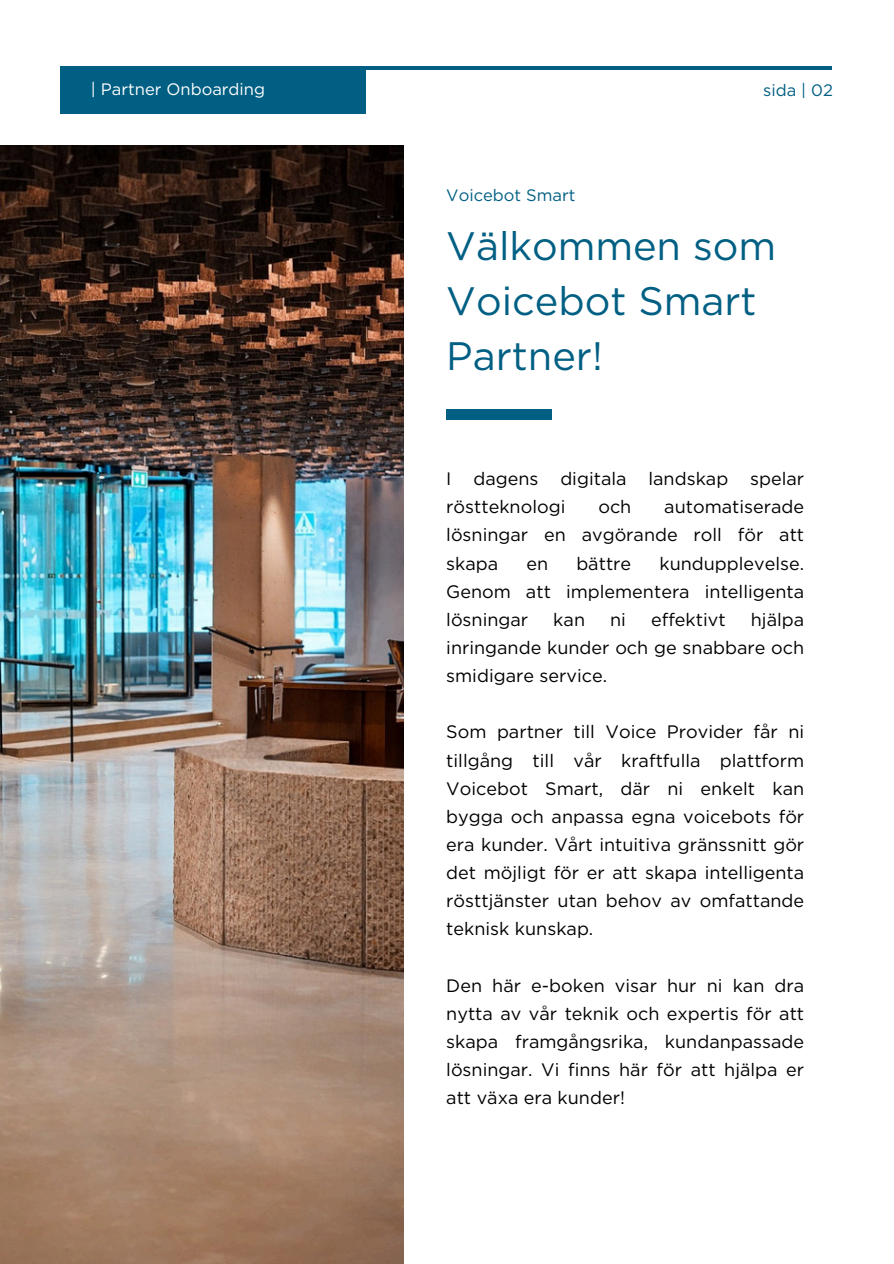
<style>
.page{position:relative;width:894px;height:1264px;background:#fff}
.page>*{position:absolute;margin:0;border:0;box-sizing:border-box;transform-origin:0 0}
.t1{font:39.75px/55.2px "Gotham";color:#005f83}
.t2{font:18px/28.2px "Gotham";color:#000;text-align:justify}
.t3{font:16.5px "Gotham";color:#005f83}
.t4{font:16.5px "Gotham";color:#fff}
</style>
<div class="page">
<hr style="left:61px;top:66px;width:770px;height:4px;background:#005f83">
<div style="left:61px;top:66px;width:304px;height:47px;background:#005f83"></div>
<div style="left:446px;top:409px;width:106px;height:10px;background:#005f83"></div>
<img style="left:0;top:146px;width:403px;height:1117px">
<p class="t4" style="left:91px;top:80px;width:176px">| Partner Onboarding</p>
<p class="t3" style="left:763px;top:80px;width:71px">sida | 02</p>
<p class="t3" style="left:446px;top:185px;width:131px">Voicebot Smart</p>
<p class="t1" style="left:446px;top:218px;width:331px">Välkommen som<br>Voicebot Smart<br>Partner!</p>
<p class="t2" style="left:446px;top:464px;width:359px">I dagens digitala landskap spelar röstteknologi</p>
<p class="t2" style="left:446px;top:492px;width:359px;text-indent:218px">automatiserade lösningar en avgörande roll för att skapa</p>
<p class="t2" style="left:598px;top:492px;width:34px">och</p>
<p class="t2" style="left:446px;top:549px;width:359px;text-indent:213px">kundupplevelse.<br>Genom att implementera intelligenta lösningar</p>
<p class="t2" style="left:526px;top:549px;width:23px">en</p>
<p class="t2" style="left:576px;top:549px;width:56px">bättre</p>
<p class="t2" style="left:553px;top:605px;width:33px">kan</p>
<p class="t2" style="left:610px;top:605px;width:17px">ni</p>
<p class="t2" style="left:651px;top:605px;width:76px">effektivt</p>
<p class="t2" style="left:446px;top:605px;width:359px;text-indent:304px">hjälpa inringande kunder och ge snabbare och smidigare service.</p>
<p class="t2" style="left:446px;top:717px;width:359px">Som partner till Voice Provider får ni tillgång till vår kraftfulla plattform Voicebot Smart, där ni enkelt kan bygga och anpassa egna voicebots för era kunder. Vårt intuitiva gränssnitt gör det möjligt för er att skapa intelligenta rösttjänster utan behov av omfattande teknisk kunskap.</p>
<h1 class="t2" style="left:446px;top:971px;width:359px">Den här e-boken visar hur ni kan dra nytta av vår teknik och expertis för att skapa framgångsrika, kundanpassade lösningar. Vi finns här för att hjälpa er att växa era kunder!</h1>
</div>
